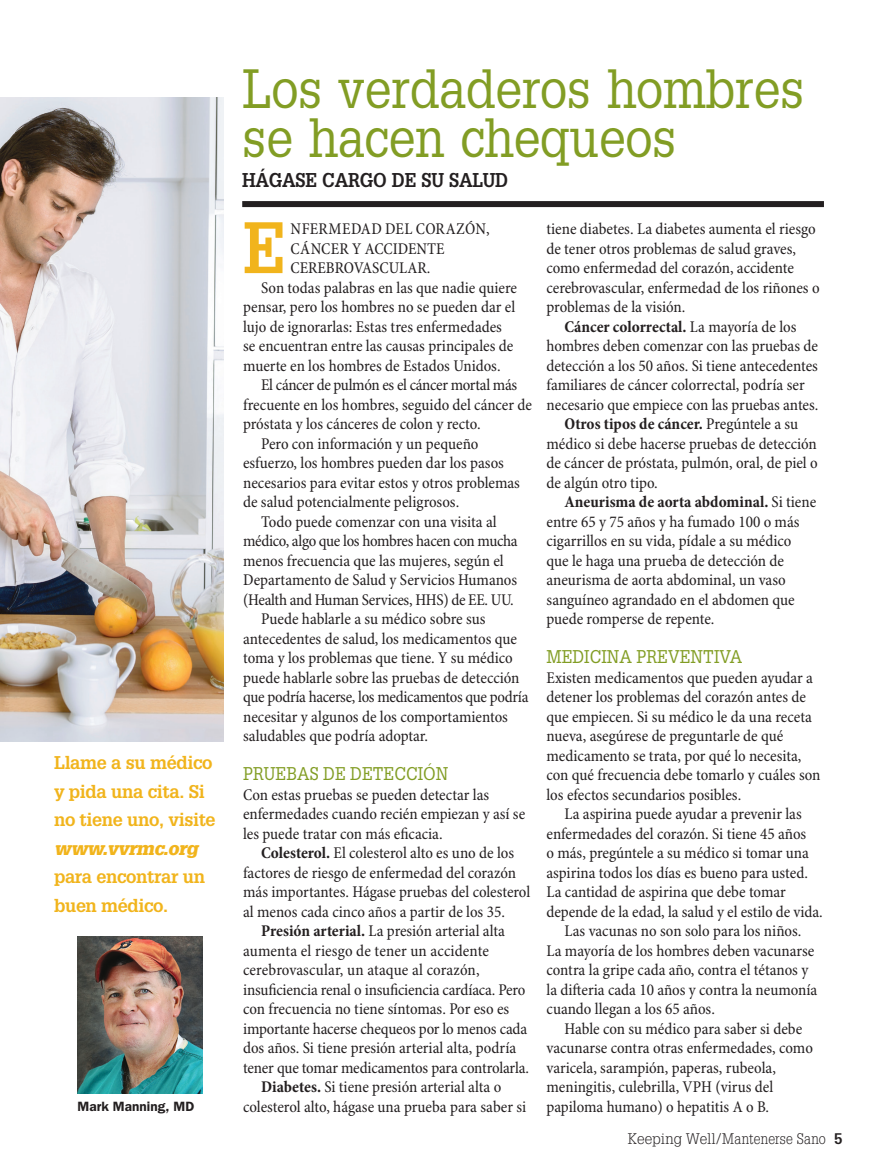
<style>
.page{position:relative;width:878px;height:1175px;background:#fff}
.page>*{position:absolute;margin:0;border:0;box-sizing:border-box;transform-origin:0 0}
._1_SP_body_1st{font:700 70.95px "Glypha LT Std";color:#f1b41c;scale:.9 1}
._1_SP_HEAD__resizeab{font:54px/49.5px "Glypha LT Std";letter-spacing:-.01em;color:#829d24;scale:.9 1}
._1_SP_head_subhead{font:700 19.5px "Glypha LT Std";letter-spacing:-.02em;color:#231f20;scale:.9 1}
._5_blurb{font:700 18px/28.5px "Glypha LT Std";letter-spacing:-.02em;color:#f1b41c}
._1_SP_body_breaker{font:18px "Glypha LT Std";color:#829d24;scale:.9 1}
._1_SP_BODY{font:condensed 16.5px/19.5px "Minion Pro";letter-spacing:-.005em;color:#231f20}
._1_SP_body_bold_lead{font:condensed 16.5px/19.5px "Minion Pro";color:#231f20}
._1_SP_body_no_indent{font:condensed 16.5px/19.5px "Minion Pro";color:#231f20}
._1_SP_body_1st-2{font:condensed 16.5px/19.5px "Minion Pro";color:#231f20}
.t1{font:300 15px "Glypha LT Std";letter-spacing:.01em;color:#231f20}
._5_captions{font:600 13.5px "ITC Franklin Gothic Std";letter-spacing:.005em;color:#231f20}
.s1{font-weight:900;font-style:italic}
.s2{font-weight:700}
</style>
<div class="page">
<img style="left:78px;top:936px;width:125px;height:158px">
<img style="left:0;top:98px;width:223px;height:643px">
<div style="left:242px;top:201px;width:582px;height:6px;background:#231f20"></div>
<p class="_5_blurb" style="left:54px;top:748px;width:163px">Llame a su médico y pida una cita. Si no tiene uno, visite <span class="s1">www.vvrmc.org </span>para encontrar un buen médico.</p>
<p class="_5_captions" style="left:77px;top:1098px;width:118px">Mark Manning, MD</p>
<p class="_1_SP_HEAD__resizeab" style="left:242px;top:62px;width:626px">Los verdaderos hombres se hacen chequeos</p>
<p class="_1_SP_head_subhead" style="left:242px;top:168px;width:297px">HÁGASE CARGO DE SU SALUD</p>
<p class="_1_SP_body_1st" style="left:243px;top:204px;width:49px">E</p>
<p class="_1_SP_body_1st-2" style="left:290px;top:220px;width:200px">NFERMEDAD DEL CORAZÓN,<br>CÁNCER Y ACCIDENTE<br>CEREBROVASCULAR.</p>
<p class="_1_SP_BODY" style="left:243px;top:278px;width:275px;text-indent:18px">Son todas palabras en las que nadie quiere pensar, pero los hombres no se pueden dar el lujo de ignorarlas: Estas tres enfermedades se encuentran entre las causas principales de muerte en los hombres de Estados Unidos.</p>
<p class="_1_SP_BODY" style="left:243px;top:376px;width:290px;text-indent:18px">El cáncer de pulmón es el cáncer mortal más frecuente en los hombres, seguido del cáncer de próstata y los cánceres de colon y recto.</p>
<p class="_1_SP_BODY" style="left:243px;top:434px;width:278px;text-indent:18px">Pero con información y un pequeño esfuerzo, los hombres pueden dar los pasos necesarios para evitar estos y otros problemas de salud potencialmente peligrosos.</p>
<p class="_1_SP_BODY" style="left:243px;top:512px;width:276px;text-indent:18px">Todo puede comenzar con una visita al médico, algo que los hombres hacen con mucha menos frecuencia que las mujeres, según el Departamento de Salud y Servicios Humanos (Health and Human Services, HHS) de EE. UU.</p>
<p class="_1_SP_BODY" style="left:243px;top:610px;width:287px;text-indent:18px">Puede hablarle a su médico sobre sus antecedentes de salud, los medicamentos que toma y los problemas que tiene. Y su médico puede hablarle sobre las pruebas de detección que podría hacerse, los medicamentos que podría necesitar y algunos de los comportamientos saludables que podría adoptar.</p>
<p class="_1_SP_body_breaker" style="left:243px;top:763px;width:230px">PRUEBAS DE DETECCIÓN</p>
<p class="_1_SP_body_no_indent" style="left:243px;top:785px;width:284px">Con estas pruebas se pueden detectar las enfermedades cuando recién empiezan y así se les puede tratar con más eficacia.</p>
<p class="_1_SP_body_bold_lead" style="left:243px;top:844px;width:289px;text-indent:18px"><span class="s2">Colesterol.</span> El colesterol alto es uno de los factores de riesgo de enfermedad del corazón más importantes. Hágase pruebas del colesterol al menos cada cinco años a partir de los 35.</p>
<p class="_1_SP_body_bold_lead" style="left:243px;top:922px;width:287px;text-indent:18px"><span class="s2">Presión arterial.</span> La presión arterial alta aumenta el riesgo de tener un accidente cerebrovascular, un ataque al corazón, insuficiencia renal o insuficiencia cardíaca. Pero con frecuencia no tiene síntomas. Por eso es importante hacerse chequeos por lo menos cada dos años. Si tiene presión arterial alta, podría tener que tomar medicamentos para controlarla.</p>
<p class="_1_SP_body_bold_lead" style="left:243px;top:1078px;width:284px;text-align:center"><span class="s2">Diabetes.</span> Si tiene presión arterial alta o colesterol alto, hágase una prueba para saber si</p>
<p class="_1_SP_body_bold_lead" style="left:546px;top:220px;width:274px">tiene diabetes. La diabetes aumenta el riesgo de tener otros problemas de salud graves, como enfermedad del corazón, accidente cerebrovascular, enfermedad de los riñones o problemas de la visión.</p>
<p class="_1_SP_body_bold_lead" style="left:546px;top:317px;width:273px;text-indent:18px"><span class="s2">Cáncer colorrectal.</span> La mayoría de los hombres deben comenzar con las pruebas de detección a los 50 años. Si tiene antecedentes familiares de cáncer colorrectal, podría ser necesario que empiece con las pruebas antes.</p>
<p class="_1_SP_body_bold_lead" style="left:546px;top:415px;width:273px;text-indent:18px"><span class="s2">Otros tipos de cáncer.</span> Pregúntele a su médico si debe hacerse pruebas de detección de cáncer de próstata, pulmón, oral, de piel o de algún otro tipo.</p>
<p class="_1_SP_body_bold_lead" style="left:546px;top:493px;width:271px;text-indent:18px"><span class="s2">Aneurisma de aorta abdominal.</span> Si tiene entre 65 y 75 años y ha fumado 100 o más cigarrillos en su vida, pídale a su médico que le haga una prueba de detección de aneurisma de aorta abdominal, un vaso sanguíneo agrandado en el abdomen que puede romperse de repente.</p>
<p class="_1_SP_body_breaker" style="left:546px;top:646px;width:219px">MEDICINA PREVENTIVA</p>
<p class="_1_SP_body_no_indent" style="left:546px;top:668px;width:275px">Existen medicamentos que pueden ayudar a detener los problemas del corazón antes de que empiecen. Si su médico le da una receta nueva, asegúrese de preguntarle de qué medicamento se trata, por qué lo necesita, con qué frecuencia debe tomarlo y cuáles son los efectos secundarios posibles.</p>
<p class="_1_SP_BODY" style="left:546px;top:805px;width:278px;text-indent:18px">La aspirina puede ayudar a prevenir las enfermedades del corazón. Si tiene 45 años<br>o más, pregúntele a su médico si tomar una aspirina todos los días es bueno para usted.<br>La cantidad de aspirina que debe tomar depende de la edad, la salud y el estilo de vida.</p>
<p class="_1_SP_BODY" style="left:546px;top:922px;width:272px;text-indent:18px">Las vacunas no son solo para los niños.<br>La mayoría de los hombres deben vacunarse contra la gripe cada año, contra el tétanos y la difteria cada 10 años y contra la neumonía cuando llegan a los 65 años.</p>
<p class="_1_SP_BODY" style="left:546px;top:1019px;width:268px;text-indent:18px">Hable con su médico para saber si debe vacunarse contra otras enfermedades, como varicela, sarampión, paperas, rubeola, meningitis, culebrilla, VPH (virus del papiloma humano) o hepatitis A o B.</p>
<p class="t1" style="left:627px;top:1129px;width:216px">Keeping Well/Mantenerse Sano <span class="s2">5</span></p>
</div>
